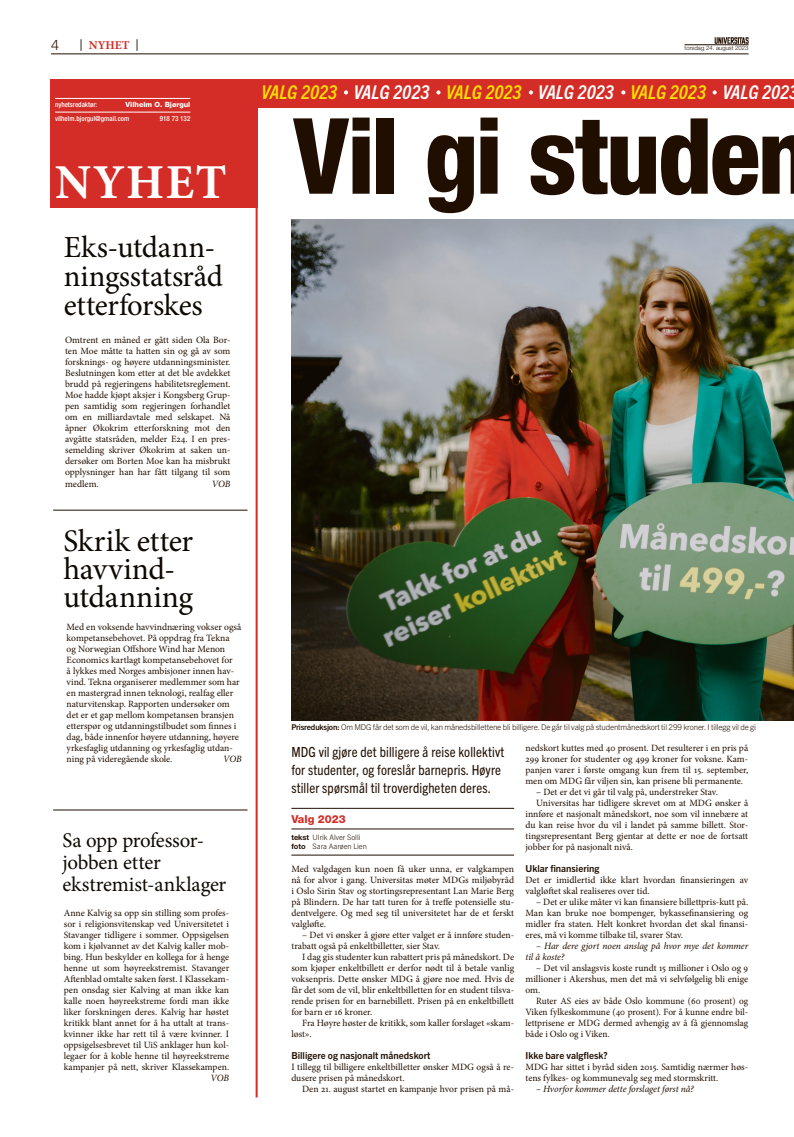
<style>
.page{position:relative;width:794px;height:1137px;background:#fff}
.page>*{position:absolute;margin:0;border:0;box-sizing:border-box;transform-origin:0 0}
.t1{font:800 condensed 105.4px "Helvetica Neue LT Std";letter-spacing:-.025em;color:#200e00}
.t2{font:700 48.7px "Minion Pro";letter-spacing:.03em;color:#fff}
.t3{font:31.4px/28.3px "Minion Pro";color:#0d0902}
.t4{font:30.6px/29.1px "Minion Pro";letter-spacing:-.01em;color:#0d0902}
.t5{font:20.9px/21.8px "Minion Pro";letter-spacing:-.01em;color:#0d0902}
.t6{font:italic 700 condensed 19px "Trade Gothic Next LT Pro";color:#f9dd00}
.t7{font:condensed 14px/18px "Trade Gothic Next LT Pro";letter-spacing:.01em;color:#200e00}
.t8{font:300 14px "Trade Gothic Next LT Pro";color:#200e00}
.t9{font:700 12px "Minion Pro";color:#d42c26}
.t10{font:800 11px "Helvetica Neue LT Std";color:#d42c26}
.t11{font:9.6px/11px "Minion Pro";color:#200e00;text-align:justify}
.t12{font:italic 9.6px/11px "Minion Pro";letter-spacing:-.01em;color:#200e00}
.t13{font:700 9.6px "Trade Gothic Next LT Pro";color:#200e00}
.t14{font:300 8px "Trade Gothic Next LT Pro";letter-spacing:-.02em;color:#200e00}
.t15{font:300 7.5px/9px "Trade Gothic Next LT Pro";color:#200e00}
.t16{font:800 7.2px "Helvetica Neue LT Std";color:#fff}
.t17{font:500 condensed 7px "Helvetica Neue LT Std";letter-spacing:.005em;color:#fff}
.t18{font:300 6px "Helvetica Neue LT Std";color:#200e00}
.s1{font-weight:400;font-size:11.7px;color:#200e00}
.s2{color:#fff}
.s3{font-weight:700}
.s4{font-family:"Helvetica Neue LT Std";font-weight:700}
</style>
<div class="page">
<svg style="left:714px;top:37px;width:34px;height:7px"></svg>
<hr style="left:684px;top:45px;width:64px;height:1px;background:#200e00">
<hr style="left:255px;top:80px;width:539px;height:1px;background:#d42c26">
<div style="left:51px;top:79px;width:207px;height:129px;background:#d42c26"></div>
<img style="left:291px;top:219px;width:503px;height:501px">
<hr style="left:53px;top:510px;width:194px;height:1px;background:#200e00">
<hr style="left:53px;top:809px;width:194px;height:1px;background:#200e00">
<hr style="left:256px;top:202px;width:2px;height:895px;background:#d42c26">
<hr style="left:55px;top:98px;width:135px;height:1px;background:#fff">
<hr style="left:55px;top:112px;width:135px;height:1px;background:#fff">
<hr style="left:291px;top:855px;width:223px;height:1px;background:#200e00">
<hr style="left:291px;top:808px;width:223px;height:1px;background:#200e00">
<hr style="left:291px;top:828px;width:223px;height:1px;background:#200e00">
<hr style="left:51px;top:54px;width:697px;height:1px;background:#200e00">
<div style="left:257px;top:81px;width:537px;height:26px;background:#d42c26"></div>
<svg style="left:344px;top:90px;width:4px;height:5px"></svg>
<svg style="left:436px;top:90px;width:4px;height:5px"></svg>
<svg style="left:529px;top:90px;width:4px;height:5px"></svg>
<svg style="left:621px;top:90px;width:4px;height:5px"></svg>
<svg style="left:712px;top:90px;width:4px;height:5px"></svg>
<h3 class="t8" style="left:51px;top:35px;width:9px">4</h3>
<p class="t9" style="left:79px;top:37px;width:61px"><span class="s1">|</span> NYHET <span class="s1">|</span></p>
<p class="t17" style="left:55px;top:101px;width:44px">nyhetsredaktør:</p>
<p class="t16" style="left:126px;top:100px;width:66px">Vilhelm O. Bjørgul</p>
<p class="t17" style="left:55px;top:114px;width:76px">vilhelm.bjorgul@gmail.com</p>
<p class="t17" style="left:160px;top:114px;width:32px">918 73 132</p>
<h2 class="t2" style="left:55px;top:148px;width:173px">NYHET</h2>
<h3 class="t4" style="left:64px;top:233px;width:161px">Eks-utdann&shy;ningsstatsråd etterforskes</h3>
<p class="t11" style="left:65px;top:335px;width:167px">Omtrent en måned er gått siden Ola Bor&shy;ten Moe måtte ta hatten sin og gå av som forsknings- og høyere utdanningsminister.<br>Beslutningen kom etter at det ble avdekket brudd på regjeringens habilitetsreglement.<br>Moe hadde kjøpt aksjer i Kongsberg Grup&shy;pen samtidig som regjeringen forhandlet om en milliardavtale med selskapet. Nå åpner Økokrim etterforskning mot den avgåtte statsråden, melder E24. I en pres&shy;semelding skriver Økokrim at saken un&shy;dersøker om Borten Moe kan ha misbrukt opplysninger han har fått tilgang til som medlem.</p>
<p class="t12" style="left:212px;top:478px;width:20px">VOB</p>
<h3 class="t3" style="left:64px;top:527px;width:131px">Skrik etter havvind&shy;utdanning</h3>
<p class="t11" style="left:67px;top:621px;width:176px;text-align:left">Med en voksende havvindnæring vokser også kompetansebehovet. På oppdrag fra Tekna og Norwegian Offshore Wind har Menon Economics kartlagt kompetansebehovet for<br>å lykkes med Norges ambisjoner innen hav&shy;vind. Tekna organiserer medlemmer som har en mastergrad innen teknologi, realfag eller naturvitenskap. Rapporten undersøker om det er et gap mellom kompetansen bransjen etterspør og utdanningstilbudet som finnes i dag, både innenfor høyere utdanning, høyere yrkesfaglig utdanning og yrkesfaglig utdan&shy;ning på videregående skole.</p>
<p class="t12" style="left:223px;top:753px;width:20px">VOB</p>
<h3 class="t5" style="left:63px;top:829px;width:165px">Sa opp professor&shy;jobben etter ekstremist-anklager</h3>
<p class="t11" style="left:64px;top:907px;width:167px">Anne Kalvig sa opp sin stilling som profes&shy;sor i religionsvitenskap ved Universitetet i Stavanger tidligere i sommer. Oppsigelsen kom i kjølvannet av det Kalvig kaller mob&shy;bing. Hun beskylder en kollega for å henge henne ut som høyreekstremist. Stavanger Aftenblad omtalte saken først. I Klassekam&shy;pen onsdag sier Kalving at man ikke kan kalle noen høyreekstreme fordi man ikke liker forskningen deres. Kalvig har høstet kritikk blant annet for å ha uttalt at trans&shy;kvinner ikke har rett til å være kvinner. I oppsigelsesbrevet til UiS anklager hun kol&shy;legaer for å koble henne til høyreekstreme kampanjer på nett, skriver Klassekampen.</p>
<p class="t12" style="left:211px;top:1072px;width:20px">VOB</p>
<p class="t18" style="left:684px;top:44px;width:66px">torsdag 24. august 2023</p>
<h3 class="t6" style="left:261px;top:80px;width:538px">VALG 2023 <span class="s2">VALG 2023</span> VALG 2023 <span class="s2">VALG 2023</span> VALG 2023 <span class="s2">VALG 2023</span></h3>
<h1 class="t1" style="left:293px;top:91px;width:521px">Vil gi studen</h1>
<p class="t14" style="left:291px;top:721px;width:466px"><span class="s3">Prisreduksjon:</span> Om MDG får det som de vil, kan månedsbillettene bli billigere. De går til valg på studentmånedskort til 299 kroner. I tillegg vil de gi</p>
<h3 class="t7" style="left:291px;top:742px;width:214px">MDG vil gjøre det billigere å reise kollektivt for studenter, og foreslår barnepris. Høyre stiller spørsmål til troverdigheten deres.</h3>
<p class="t10" style="left:291px;top:813px;width:56px">Valg 2023</p>
<p class="t15" style="left:291px;top:832px;width:77px"><span class="s4">tekst</span> Ulrik Alver Solli <span class="s4">foto</span> Sara Aarøen Lien</p>
<p class="t11" style="left:291px;top:863px;width:224px">Med valgdagen kun noen få uker unna, er valgkampen nå for alvor i gang. Universitas møter MDGs miljøbyråd i Oslo Sirin Stav og stortingsrepresentant Lan Marie Berg på Blindern. De har tatt turen for å treffe potensielle stu&shy;dentvelgere. Og med seg til universitetet har de et ferskt valgløfte.</p>
<p class="t11" style="left:291px;top:929px;width:224px;text-indent:11px">– Det vi ønsker å gjøre etter valget er å innføre studen&shy;trabatt også på enkeltbilletter, sier Stav.</p>
<p class="t11" style="left:291px;top:951px;width:224px;text-indent:11px">I dag gis studenter kun rabattert pris på månedskort. De som kjøper enkeltbillett er derfor nødt til å betale vanlig voksenpris. Dette ønsker MDG å gjøre noe med. Hvis de får det som de vil, blir enkeltbilletten for en student tilsva&shy;rende prisen for en barnebillett. Prisen på en enkeltbillett for barn er 16 kroner.</p>
<p class="t11" style="left:291px;top:1017px;width:224px;text-indent:11px">Fra Høyre høster de kritikk, som kaller forslaget «skam&shy;løst».</p>
<p class="t13" style="left:291px;top:1048px;width:141px">Billigere og nasjonalt månedskort</p>
<p class="t11" style="left:291px;top:1061px;width:224px">I tillegg til billigere enkeltbilletter ønsker MDG også å re&shy;dusere prisen på månedskort.</p>
<p class="t11" style="left:302px;top:1083px;width:213px">Den 21. august startet en kampanje hvor prisen på må-</p>
<p class="t11" style="left:525px;top:742px;width:224px">nedskort kuttes med 40 prosent. Det resulterer i en pris på 299 kroner for studenter og 499 kroner for voksne. Kam&shy;panjen varer i første omgang kun frem til 15. september, men om MDG får viljen sin, kan prisene bli permanente.</p>
<p class="t11" style="left:536px;top:786px;width:183px">– Det er det vi går til valg på, understreker Stav.</p>
<p class="t11" style="left:536px;top:797px;width:213px">Universitas har tidligere skrevet om at MDG ønsker å</p>
<p class="t11" style="left:525px;top:808px;width:224px">innføre et nasjonalt månedskort, noe som vil innebære at</p>
<p class="t11" style="left:525px;top:819px;width:224px">du kan reise hvor du vil i landet på samme billett. Stor-</p>
<p class="t11" style="left:525px;top:830px;width:224px">tingsrepresentant Berg gjentar at dette er noe de fortsatt</p>
<p class="t11" style="left:525px;top:841px;width:109px">jobber for på nasjonalt nivå.</p>
<p class="t13" style="left:525px;top:861px;width:75px">Uklar finansiering</p>
<p class="t11" style="left:525px;top:874px;width:224px">Det er imidlertid ikke klart hvordan finansieringen av valgløftet skal realiseres over tid.</p>
<p class="t11" style="left:525px;top:896px;width:224px;text-indent:11px">– Det er ulike måter vi kan finansiere billettpris-kutt på.<br>Man kan bruke noe bompenger, bykassefinansiering og midler fra staten. Helt konkret hvordan det skal finansi&shy;eres, må vi komme tilbake til, svarer Stav.</p>
<p class="t12" style="left:525px;top:940px;width:224px;text-indent:11px">– Har dere gjort noen anslag på hvor mye det kommer til å koste?</p>
<p class="t11" style="left:525px;top:962px;width:224px;text-indent:11px">– Det vil anslagsvis koste rundt 15 millioner i Oslo og 9 millioner i Akershus, men det må vi selvfølgelig bli enige om.</p>
<p class="t11" style="left:525px;top:995px;width:224px;text-indent:11px">Ruter AS eies av både Oslo kommune (60 prosent) og Viken fylkeskommune (40 prosent). For å kunne endre bil&shy;lettprisene er MDG dermed avhengig av å få gjennomslag både i Oslo og i Viken.</p>
<p class="t13" style="left:525px;top:1048px;width:84px">Ikke bare valgflesk?</p>
<p class="t11" style="left:525px;top:1061px;width:224px">MDG har sittet i byråd siden 2015. Samtidig nærmer høs&shy;tens fylkes- og kommunevalg seg med stormskritt.</p>
<p class="t12" style="left:536px;top:1083px;width:159px">– Hvorfor kommer dette forslaget først nå?</p>
</div>
